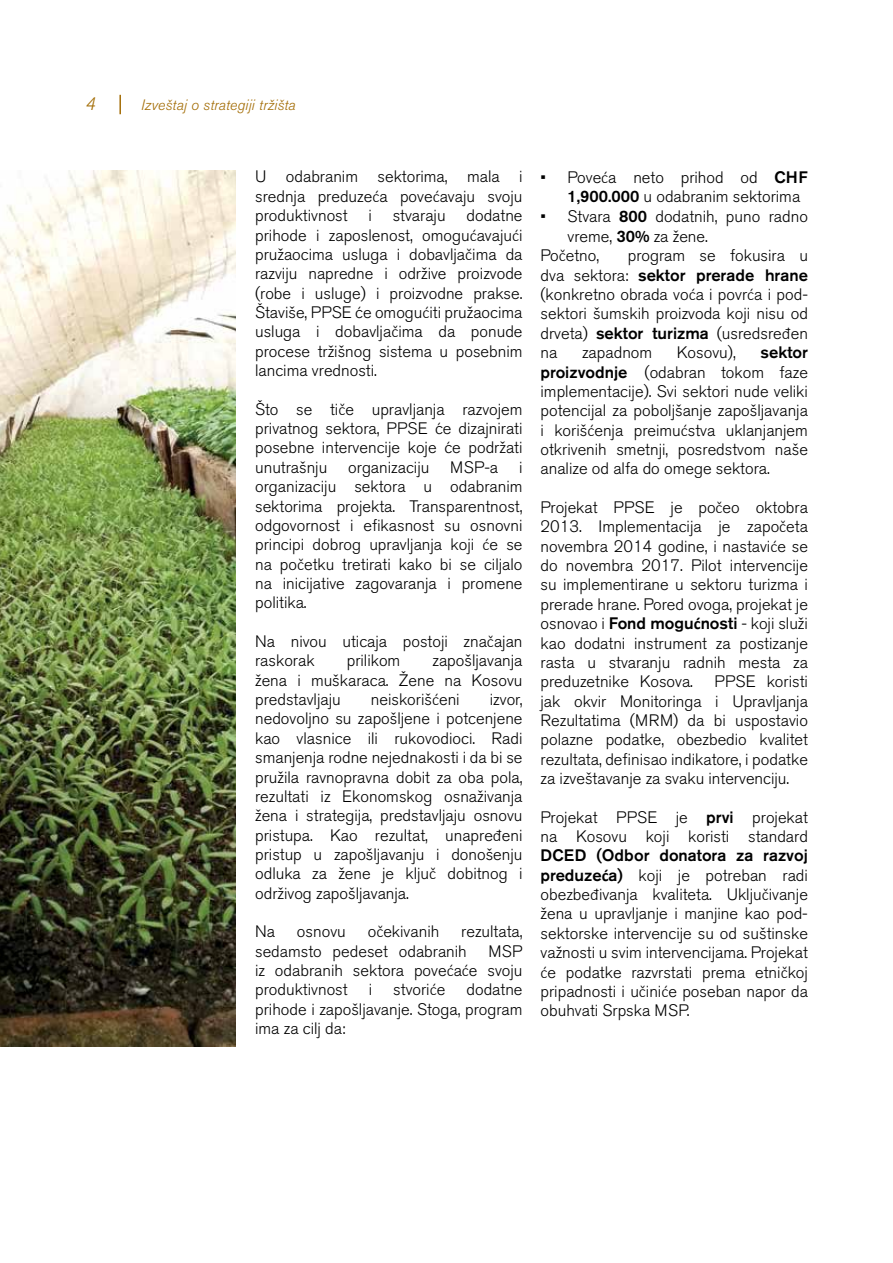
<style>
.page{position:relative;width:893px;height:1263px;background:#fff}
.page>*{position:absolute;margin:0;border:0;box-sizing:border-box;transform-origin:0 0}
.t1{font:italic 300 18px "Akzidenz Grotesk BQ";color:#a46e08}
.t2{font:300 16.5px/19.4px "Akzidenz Grotesk BQ";color:#000;text-align:justify}
.t3{font:italic 300 15px "Akzidenz Grotesk BQ";letter-spacing:.005em;color:#a46e08}
.s1{font-family:"Calibri"}
.s2{font-weight:500}
.s3{font-family:"Calibri";font-weight:700}
</style>
<div class="page">
<svg style="left:119px;top:95px;width:2px;height:19px"></svg>
<img style="left:0;top:171px;width:236px;height:876px">
<p class="t1" style="left:85px;top:94px;width:12px">4</p>
<p class="t3" style="left:141px;top:96px;width:156px">Izveštaj o strategiji tržišta</p>
<p class="t2" style="left:255px;top:167px;width:269px">U odabranim sektorima, mala i srednja preduze<span class="s1">ć</span>a pove<span class="s1">ć</span>avaju svoju produktivnost</p>
<p class="t2" style="left:255px;top:206px;width:269px;text-indent:211px">dodatne prihode i zaposlenost, omogu<span class="s1">ć</span>avaju<span class="s1">ć</span>i pružaocima usluga i dobavlja<span class="s1">č</span>ima da razviju napredne i održive proizvode (robe i usluge) i proizvodne prakse.<br>Štaviše, PPSE c<span class="s1">́</span>e omogu<span class="s1">ć</span>iti pružaocima usluga i dobavlja<span class="s1">č</span>ima da ponude procese tržišnog sistema u posebnim lancima vrednosti.</p>
<p class="t2" style="left:255px;top:400px;width:269px">Što se ti<span class="s1">č</span>e upravljanja razvojem privatnog sektora, PPSE c<span class="s1">́</span>e dizajnirati posebne intervencije koje c<span class="s1">́</span>e podržati unutrašnju</p>
<p class="t2" style="left:368px;top:206px;width:5px">i</p>
<p class="t2" style="left:393px;top:206px;width:54px">stvaraju</p>
<p class="t2" style="left:348px;top:458px;width:83px">organizaciju</p>
<p class="t2" style="left:450px;top:458px;width:49px">MSP-a</p>
<p class="t2" style="left:255px;top:458px;width:269px;text-indent:264px">i organizaciju sektora u odabranim sektorima projekta. Transparentnost, odgovornost i efikasnost su osnovni principi dobrog upravljanja koji <span class="s1">ć</span>e se na po<span class="s1">č</span>etku tretirati kako bi se ciljalo na inicijative zagovaranja i promene politika.</p>
<p class="t2" style="left:255px;top:632px;width:269px">Na nivou uticaja postoji zna<span class="s1">č</span>ajan raskorak</p>
<p class="t2" style="left:255px;top:651px;width:269px;text-indent:177px">zapošljavanja žena i muškaraca. Žene na Kosovu predstavljaju</p>
<p class="t2" style="left:347px;top:651px;width:55px">prilikom</p>
<p class="t2" style="left:371px;top:690px;width:90px">neiskoriš<span class="s1">ć</span>eni</p>
<p class="t2" style="left:255px;top:690px;width:269px;text-indent:235px">izvor, nedovoljno su zapošljene i potcenjene kao vlasnice ili rukovodioci. Radi smanjenja rodne nejednakosti i da bi se pružila ravnopravna dobit za oba pola, rezultati iz Ekonomskog osnaživanja žena i strategija, predstavljaju osnovu pristupa. Kao rezultat, unapre<span class="s1">đ</span>eni pristup u zapošljavanju i donošenju odluka za žene je klju<span class="s1">č</span> dobitnog i održivog zapošljavanja.</p>
<p class="t2" style="left:255px;top:922px;width:21px">Na</p>
<p class="t2" style="left:297px;top:922px;width:50px">osnovu</p>
<p class="t2" style="left:368px;top:922px;width:73px">o<span class="s1">č</span>ekivanih</p>
<p class="t2" style="left:255px;top:922px;width:269px;text-indent:206px">rezultata, sedamsto pedeset odabranih</p>
<p class="t2" style="left:255px;top:942px;width:269px;text-indent:233px">MSP iz odabranih sektora pove<span class="s1">ć</span>a<span class="s1">ć</span>e svoju produktivnost</p>
<p class="t2" style="left:255px;top:980px;width:269px;text-indent:211px">dodatne prihode i zapošljavanje. Stoga, program ima za cilj da:</p>
<p class="t2" style="left:369px;top:980px;width:5px">i</p>
<p class="t2" style="left:393px;top:980px;width:54px">stvori<span class="s1">ć</span>e</p>
<p class="t2" style="left:567px;top:167px;width:242px;line-height:19.8px;text-indent:-27px">• Pove<span class="s1">ć</span>a neto prihod od <span class="s2">CHF<br>1,900.000</span> u odabranim sektorima</p>
<p class="t2" style="left:541px;top:207px;width:269px">• Stvara <span class="s2">800</span> dodatnih, puno radno</p>
<p class="t2" style="left:567px;top:227px;width:142px">vreme, <span class="s2">30%</span> za žene.</p>
<p class="t2" style="left:541px;top:246px;width:60px">Po<span class="s1">č</span>etno,</p>
<p class="t2" style="left:541px;top:246px;width:269px;text-indent:87px">program se fokusira u dva sektora: <span class="s2">sektor prerade hrane </span>(konkretno obrada vo<span class="s1">ć</span>a i povr<span class="s1">ć</span>a i pod&shy;sektori šumskih proizvoda koji nisu od drveta) <span class="s2">sektor turizma</span> (usredsre<span class="s1">đ</span>en na</p>
<p class="t2" style="left:582px;top:343px;width:72px">zapadnom</p>
<p class="t2" style="left:677px;top:343px;width:60px">Kosovu),</p>
<p class="t2" style="left:541px;top:343px;width:269px;text-indent:220px"><span class="s2">sektor proizvodnje</span> (odabran tokom faze implementacije). Svi sektori nude veliki potencijal za poboljšanje zapošljavanja i koriš<span class="s1">ć</span>enja preimu<span class="s1">ć</span>stva uklanjanjem otkrivenih smetnji, posredstvom naše analize od alfa do omege sektora.</p>
<p class="t2" style="left:541px;top:498px;width:269px">Projekat PPSE je po<span class="s1">č</span>eo oktobra 2013. Implementacija je zapo<span class="s1">č</span>eta novembra 2014 godine, i nastavi<span class="s1">ć</span>e se do novembra 2017. Pilot intervencije su implementirane u sektoru turizma i prerade hrane. Pored ovoga, projekat je osnovao i <span class="s2">Fond mogu</span><span class="s3">ć</span><span class="s2">nosti</span> - koji služi kao dodatni instrument za postizanje rasta u stvaranju radnih mesta za preduzetnike Kosova.</p>
<p class="t2" style="left:541px;top:672px;width:269px;text-indent:174px">PPSE koristi jak okvir Monitoringa i Upravljanja Rezultatima (MRM) da bi uspostavio polazne podatke, obezbedio kvalitet rezultata, definisao indikatore, i podatke za izveštavanje za svaku intervenciju.</p>
<p class="t2" style="left:541px;top:808px;width:269px">Projekat PPSE je <span class="s2">prvi</span> projekat na Kosovu koji koristi standard</p>
<p class="t2" style="left:541px;top:846px;width:269px"><span class="s2">DCED (Odbor donatora za razvoj preduze</span><span class="s3">ć</span><span class="s2">a)</span> koji je potreban radi obezbe<span class="s1">đ</span>ivanja kvaliteta. Uklju<span class="s1">č</span>ivanje žena u upravljanje i manjine kao pod&shy;sektorske intervencije su od suštinske važnosti u svim intervencijama. Projekat <span class="s1">ć</span>e podatke razvrstati prema etni<span class="s1">č</span>koj pripadnosti i u<span class="s1">č</span>ini<span class="s1">ć</span>e poseban napor da obuhvati Srpska MSP.</p>
</div>
